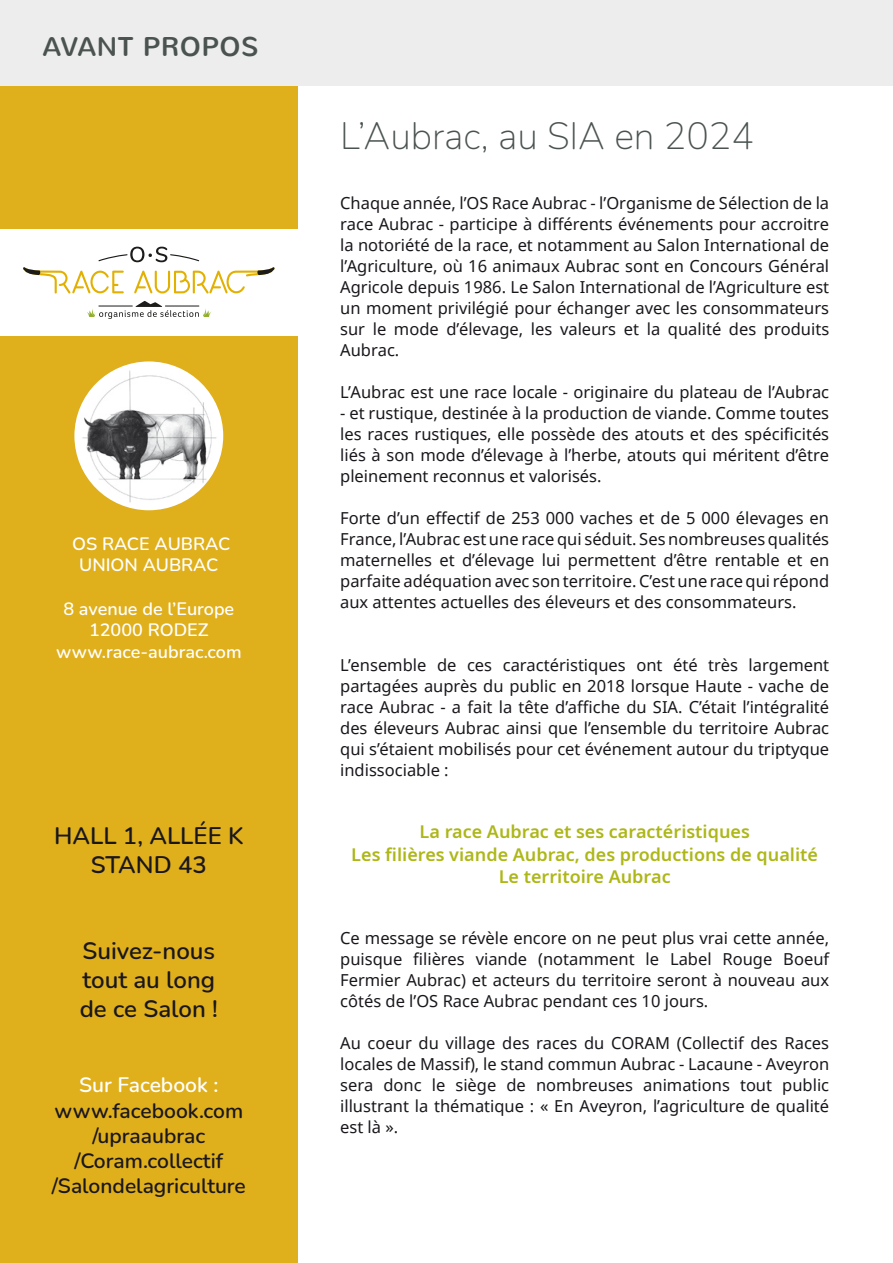
<style>
.page{position:relative;width:893px;height:1263px;background:#fff}
.page>*{position:absolute;margin:0;border:0;box-sizing:border-box;transform-origin:0 0}
.Titre_général{font:200 37.5px "Nunito";color:#4a534f}
.t1{font:27px "Nunito";letter-spacing:.02em;color:#4a534f}
.t2{font:600 24px/28.8px "Nunito";color:#1a171c;text-align:center}
.t3{font:600 21px "Nunito";color:#1a171c}
.t4{font:600 21px "Nunito";color:#fff}
.texte{font:600 18px "Noto Sans";color:#adb718}
.t5{font:600 18px "Nunito";color:#fff}
.t6{font:600 18px "Nunito";color:#fff}
.texte-2{font:16.5px/21px "Noto Sans";color:#1a171c;text-align:justify}
.s1{font-style:inherit}
</style>
<div class="page">
<div style="left:0;top:0;width:298px;height:1263px;background:#e0af1c"></div>
<img style="left:74px;top:361px;width:149px;height:149px;border-radius:74px">
<div style="left:0;top:0;width:893px;height:85px;background:#ededee"></div>
<div style="left:0;top:230px;width:306px;height:106px;background:#fff"></div>
<svg style="left:87px;top:301px;width:124px;height:18px"></svg>
<svg style="left:23px;top:247px;width:252px;height:46px"></svg>
<p class="t1" style="left:43px;top:29px;width:218px">AVANT PROPOS</p>
<p class="t5" style="left:72px;top:531px;width:160px">OS RACE <span class="s1">AUBRAC</span></p>
<p class="t6" style="left:79px;top:552px;width:141px">UNION AUBRAC</p>
<p class="t5" style="left:63px;top:596px;width:172px">8 avenue de l’Europe</p>
<p class="t5" style="left:89px;top:617px;width:121px">12000 RODEZ</p>
<p class="t5" style="left:56px;top:639px;width:187px">www.race-aubrac.com</p>
<p class="t2" style="left:54px;top:820px;width:191px">HALL 1, ALLÉE K<br>STAND 43</p>
<p class="t2" style="left:82px;top:935px;width:134px">Suivez-nous</p>
<p class="t2" style="left:82px;top:964px;width:134px">tout au long</p>
<p class="t2" style="left:80px;top:993px;width:140px">de ce Salon !</p>
<p class="t4" style="left:79px;top:1070px;width:141px">Sur Facebook :</p>
<p class="t3" style="left:54px;top:1095px;width:190px">www.facebook.com</p>
<p class="t3" style="left:92px;top:1121px;width:114px">/upraaubrac</p>
<p class="t3" style="left:74px;top:1146px;width:150px">/Coram.collectif</p>
<p class="t3" style="left:52px;top:1171px;width:196px">/Salondelagriculture</p>
<p class="Titre_général" style="left:340px;top:110px;width:415px">L’Aubrac, au SIA en 2024</p>
<p class="texte-2" style="left:340px;top:192px;width:491px">Chaque année, l’OS Race Aubrac - l’Organisme de Sélection de la race Aubrac - participe à différents événements pour accroitre la notoriété de la race, et notamment au Salon International de l’Agriculture, où 16 animaux Aubrac sont en Concours Général Agricole depuis 1986. Le Salon International de l’Agriculture est un moment privilégié pour échanger avec les consommateurs sur le mode d’élevage, les valeurs et la qualité des produits Aubrac.</p>
<p class="texte-2" style="left:340px;top:381px;width:490px">L’Aubrac est une race locale - originaire du plateau de l’Aubrac</p>
<p class="texte-2" style="left:340px;top:402px;width:490px">- et rustique, destinée à la production de viande. Comme toutes les races rustiques, elle possède des atouts et des spécificités liés à son mode d’élevage à l’herbe, atouts qui méritent d’être pleinement reconnus et valorisés.</p>
<p class="texte-2" style="left:340px;top:507px;width:490px">Forte d’un effectif de 253 000 vaches et de 5 000 élevages en France, l’Aubrac est une race qui séduit. Ses nombreuses qualités maternelles et d’élevage lui permettent d’être rentable et en parfaite adéquation avec son territoire. C’est une race qui répond aux attentes actuelles des éleveurs et des consommateurs.</p>
<p class="texte-2" style="left:340px;top:654px;width:490px">L’ensemble de ces caractéristiques ont été très largement partagées auprès du public en 2018 lorsque Haute - vache de race Aubrac - a fait la tête d’affiche du SIA. C’était l’intégralité des éleveurs Aubrac ainsi que l’ensemble du territoire Aubrac qui s’étaient mobilisés pour cet événement autour du triptyque indissociable :</p>
<p class="texte" style="left:419px;top:819px;width:332px">La race Aubrac et ses caractéristiques</p>
<p class="texte" style="left:351px;top:841px;width:468px">Les filières viande Aubrac, des productions de qualité</p>
<p class="texte" style="left:499px;top:864px;width:174px">Le territoire Aubrac</p>
<p class="texte-2" style="left:340px;top:927px;width:490px">Ce message se révèle encore on ne peut plus vrai cette année, puisque filières viande (notamment le Label Rouge Boeuf Fermier Aubrac) et acteurs du territoire seront à nouveau aux côtés de l’OS Race Aubrac pendant ces 10 jours.</p>
<p class="texte-2" style="left:340px;top:1032px;width:490px">Au coeur du village des races du CORAM (Collectif des Races locales de Massif), le stand commun Aubrac - Lacaune - Aveyron sera donc le siège de nombreuses animations tout public illustrant la thématique : « En Aveyron, l’agriculture de qualité est là ».</p>
</div>
